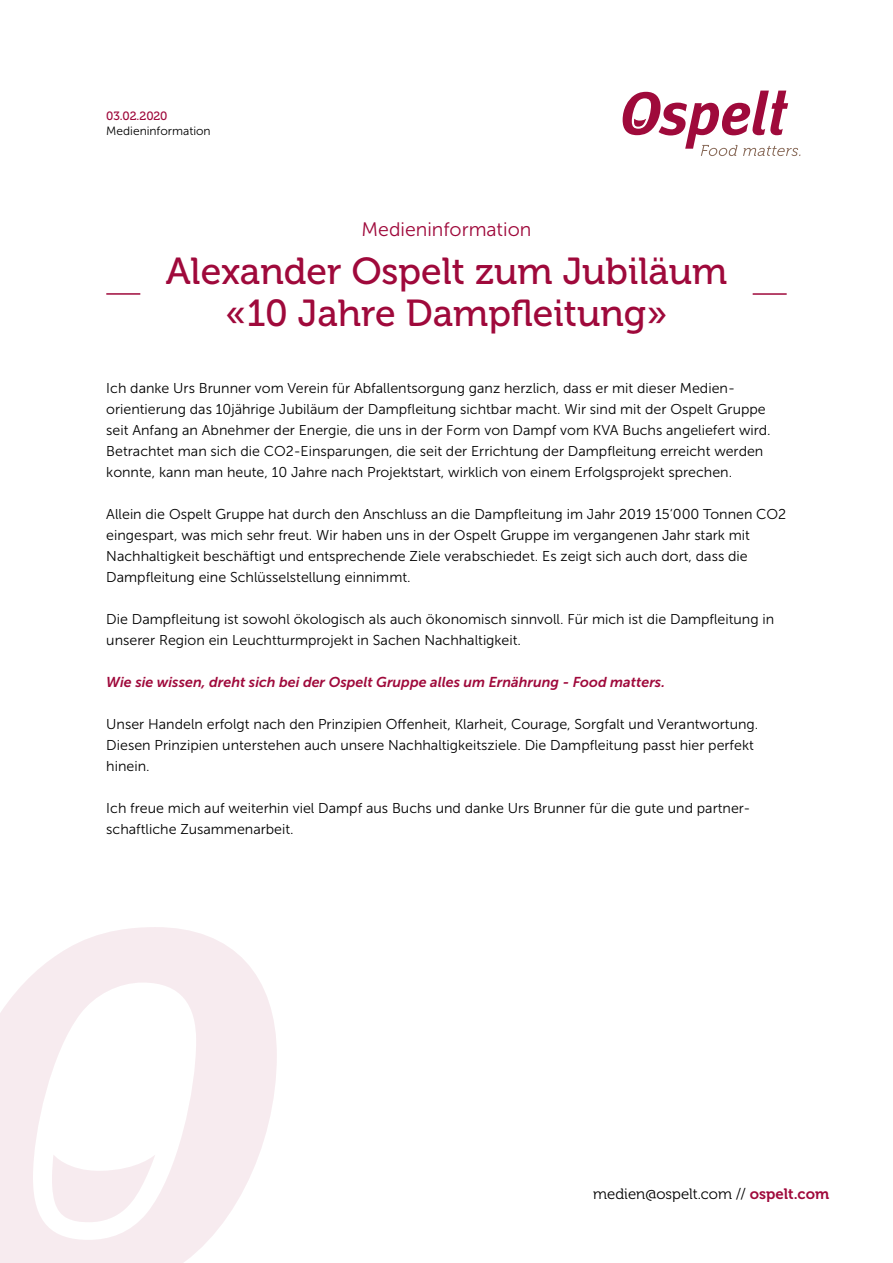
<style>
.page{position:relative;width:893px;height:1263px;background:#fff}
.page>*{position:absolute;margin:0;border:0;box-sizing:border-box;transform-origin:0 0}
.t1{font:37.5px/42px "Museo 500";color:#9f093b;text-align:center}
.t2{font:19.5px "Museo Sans 300";color:#9f093b}
.t3{font:15px "Museo 300";color:#000}
.t4{font:14.25px/21px "Museo Sans 300";color:#000}
.t5{font:italic 14.25px "Museo Sans 700";color:#9f093b}
.t6{font:12px "Museo Sans 300";color:#000}
.t7{font:12px "Museo 500";letter-spacing:-.01em;color:#9f093b}
.s1{font-family:"Museo 700";color:#9f093b}
</style>
<div class="page">
<svg style="left:623px;top:91px;width:177px;height:65px"></svg>
<svg style="left:0;top:927px;width:277px;height:336px;fill:#f7ebef"></svg>
<svg style="left:52px;top:1154px;width:103px;height:68px"></svg>
<hr style="left:753px;top:293px;width:34px;height:2px;background:#9f093b">
<hr style="left:106px;top:293px;width:34px;height:2px;background:#9f093b">
<p class="t7" style="left:106px;top:110px;width:63px">03.02.2020</p>
<p class="t6" style="left:106px;top:125px;width:106px">Medieninformation</p>
<h2 class="t2" style="left:362px;top:219px;width:171px">Medieninformation</h2>
<h1 class="t1" style="left:166px;top:251px;width:563px">Alexander Ospelt zum Jubiläum «10 Jahre Dampfleitung»</h1>
<p class="t4" style="left:106px;top:378px;width:666px">Ich danke Urs Brunner vom Verein für Abfallentsorgung ganz herzlich, dass er mit dieser Medien&shy;orientierung das 10jährige Jubiläum der Dampfleitung sichtbar macht. Wir sind mit der Ospelt Gruppe seit Anfang an Abnehmer der Energie, die uns in der Form von Dampf vom KVA Buchs angeliefert wird.<br>Betrachtet man sich die CO2- Einsparungen, die seit der Errichtung der Dampfleitung erreicht werden konnte, kann man heute, 10 Jahre nach Projektstart, wirklich von einem Erfolgsprojekt sprechen.</p>
<p class="t4" style="left:106px;top:504px;width:681px">Allein die Ospelt Gruppe hat durch den Anschluss an die Dampfleitung im Jahr 2019 15‘000 Tonnen CO2 eingespart, was mich sehr freut. Wir haben uns in der Ospelt Gruppe im vergangenen Jahr stark mit Nachhaltigkeit beschäftigt und entsprechende Ziele verabschiedet. Es zeigt sich auch dort, dass die Dampfleitung eine Schlüsselstellung einnimmt.</p>
<p class="t4" style="left:106px;top:609px;width:669px">Die Dampfleitung ist sowohl ökologisch als auch ökonomisch sinnvoll. Für mich ist die Dampfleitung in unserer Region ein Leuchtturmprojekt in Sachen Nachhaltigkeit.</p>
<p class="t5" style="left:106px;top:675px;width:560px">Wie sie wissen, dreht sich bei der Ospelt Gruppe alles um Ernährung - Food matters.</p>
<p class="t4" style="left:106px;top:714px;width:653px">Unser Handeln erfolgt nach den Prinzipien Offenheit, Klarheit, Courage, Sorgfalt und Verantwortung.<br>Diesen Prinzipien unterstehen auch unsere Nachhaltigkeitsziele. Die Dampfleitung passt hier perfekt hinein.</p>
<p class="t4" style="left:106px;top:798px;width:646px">Ich freue mich auf weiterhin viel Dampf aus Buchs und danke Urs Brunner für die gute und partner&shy;schaftliche Zusammenarbeit.</p>
<p class="t3" style="left:593px;top:1186px;width:237px">medien@ospelt.com // <span class="s1">ospelt.com</span></p>
</div>
